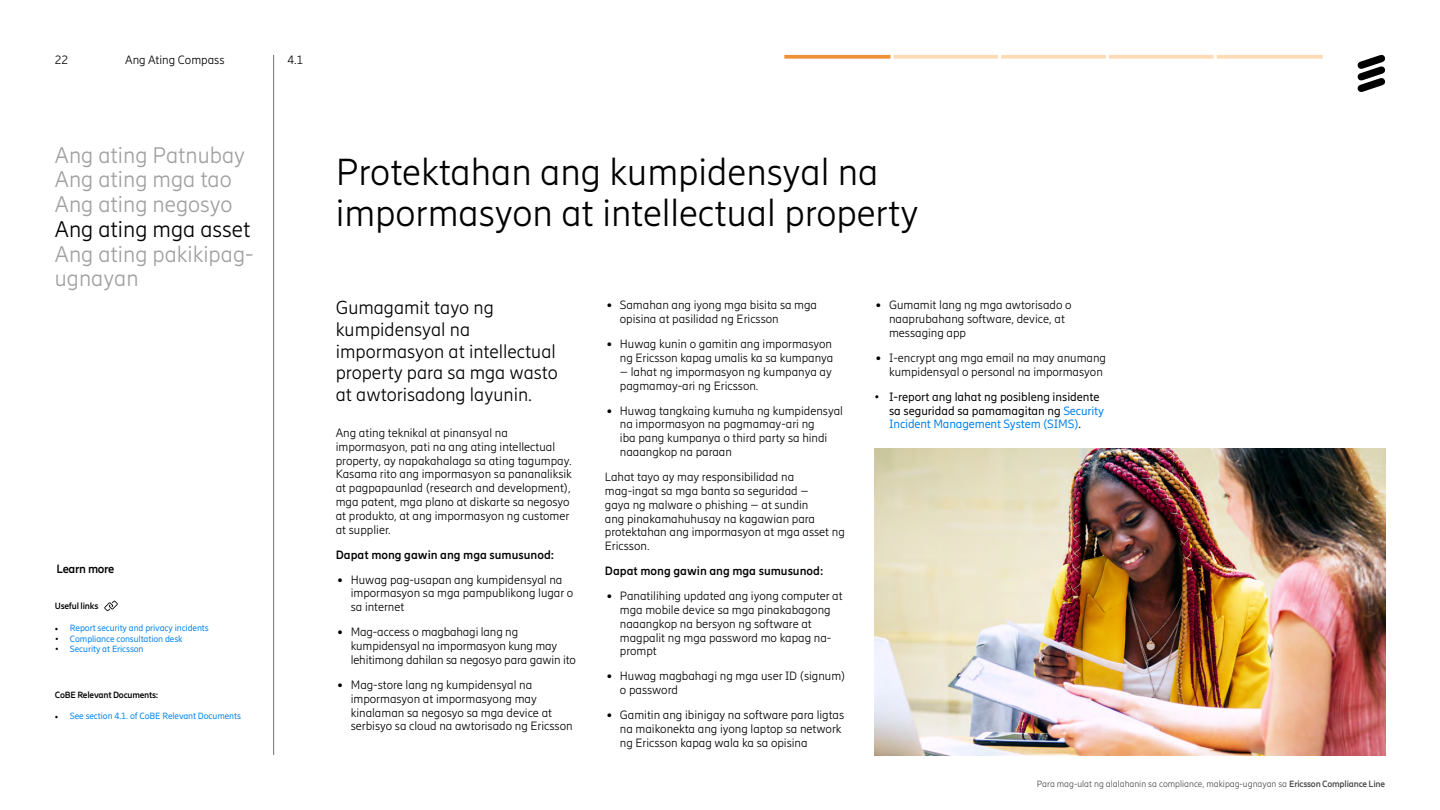
<style>
.page{position:relative;width:1440px;height:810px;background:#fff}
.page>*{position:absolute;margin:0;border:0;box-sizing:border-box;transform-origin:0 0}
.t1{font:300 37.5px/41.2px "Ericsson Hilda";color:#000}
.t2{font:300 22.5px/24.8px "Ericsson Hilda";color:#a0a0a0}
.t3{font:300 22.5px "Ericsson Hilda";color:#000}
.t4{font:300 18.75px/21.6px "Ericsson Hilda";color:#000}
.t5{font:300 12px/13.8px "Ericsson Hilda";color:#000}
.t6{font:12px/13.8px "Ericsson Hilda";color:#000}
.t7{font:700 12px "Ericsson Hilda";color:#000}
.t8{font:700 12px "Ericsson Hilda";letter-spacing:-.025em;color:#000}
.t9{font:9px "Ericsson Hilda";letter-spacing:-.01em;color:#0082f0}
.t10{font:300 9px "Ericsson Hilda";color:#484848}
.t11{font:700 9px "Ericsson Hilda";letter-spacing:-.025em;color:#000}
.s1{font-family:"Minion Pro";color:#000}
.s2{color:#000}
.s3{font-family:"Calibri";font-weight:400}
.s4{color:#0082f0}
.s5{font-weight:700}
</style>
<div class="page">
<svg style="left:1358px;top:55px;width:27px;height:37px"></svg>
<svg style="left:784px;top:55px;width:107px;height:4px"></svg>
<svg style="left:894px;top:55px;width:104px;height:4px"></svg>
<svg style="left:1001px;top:55px;width:105px;height:4px"></svg>
<svg style="left:1109px;top:55px;width:105px;height:4px"></svg>
<svg style="left:1217px;top:55px;width:106px;height:4px"></svg>
<hr style="left:273px;top:55px;width:1px;height:700px;background:#727272">
<img style="left:874px;top:448px;width:511px;height:307px">
<svg style="left:104px;top:601px;width:14px;height:10px"></svg>
<p class="t5" style="left:55px;top:53px;width:15px">22</p>
<p class="t5" style="left:125px;top:53px;width:101px">Ang Ating Compass</p>
<h2 class="t2" style="left:55px;top:143px;width:192px">Ang ating Patnubay<br>Ang ating mga tao<br>Ang ating negosyo</h2>
<h2 class="t3" style="left:55px;top:217px;width:197px">Ang ating mga asset</h2>
<h2 class="t2" style="left:55px;top:242px;width:200px">Ang ating pakikipag&shy;ugnayan</h2>
<p class="t8" style="left:56px;top:562px;width:60px">Learn more</p>
<p class="t11" style="left:55px;top:601px;width:45px">Useful links</p>
<p class="t9" style="left:55px;top:623px;width:155px"><span class="s1">•</span> Report security and privacy incidents</p>
<p class="t9" style="left:55px;top:633px;width:129px"><span class="s2">•</span> Compliance consultation desk</p>
<p class="t9" style="left:55px;top:644px;width:90px"><span class="s2">•</span> Security at Ericsson</p>
<p class="t11" style="left:55px;top:689px;width:105px">CoBE Relevant Documents:</p>
<p class="t9" style="left:55px;top:711px;width:187px"><span class="s1">•</span> See section 4.1. of CoBE Relevant Documents</p>
<p class="t5" style="left:288px;top:53px;width:17px">4.1</p>
<h1 class="t1" style="left:336px;top:151px;width:584px">Protektahan ang kumpidensyal na impormasyon at intellectual property</h1>
<h3 class="t4" style="left:336px;top:297px;width:223px">Gumagamit tayo ng kumpidensyal na impormasyon at intellectual property para sa mga wasto at awtorisadong layunin.</h3>
<p class="t5" style="left:336px;top:426px;width:238px">Ang ating teknikal at pinansyal na impormasyon, pati na ang ating intellectual property, ay napakahalaga sa ating tagumpay.<br>Kasama rito ang impormasyon sa pananaliksik at pagpapaunlad (research and development), mga patent, mga plano at diskarte sa negosyo at produkto, at ang impormasyon ng customer at supplier.</p>
<p class="t7" style="left:336px;top:547px;width:220px">Dapat mong gawin ang mga sumusunod:</p>
<p class="t5" style="left:351px;top:573px;width:224px;text-indent:-14px"><span class="s3">•</span> Huwag pag-usapan ang kumpidensyal na impormasyon sa mga pampublikong lugar o sa internet</p>
<p class="t5" style="left:351px;top:625px;width:227px;text-indent:-14px"><span class="s3">•</span> Mag-access o magbahagi lang ng kumpidensyal na impormasyon kung may lehitimong dahilan sa negosyo para gawin ito</p>
<p class="t5" style="left:351px;top:678px;width:223px;text-indent:-14px"><span class="s3">•</span> Mag-store lang ng kumpidensyal na impormasyon at impormasyong may kinalaman sa negosyo sa mga device at serbisyo sa cloud na awtorisado ng Ericsson</p>
<p class="t5" style="left:620px;top:298px;width:199px;text-indent:-14px"><span class="s3">•</span> Samahan ang iyong mga bisita sa mga opisina at pasilidad ng Ericsson</p>
<p class="t5" style="left:606px;top:337px;width:229px;text-align:right"><span class="s3">•</span> Huwag kunin o gamitin ang impormasyon ng Ericsson kapag umalis ka sa kumpanya</p>
<p class="t5" style="left:620px;top:365px;width:213px">– lahat ng impormasyon ng kumpanya ay pagmamay-ari ng Ericsson.</p>
<p class="t5" style="left:620px;top:404px;width:225px;text-indent:-14px"><span class="s3">•</span> Huwag tangkaing kumuha ng kumpidensyal na impormasyon na pagmamay-ari ng<br>iba pang kumpanya o third party sa hindi naaangkop na paraan</p>
<p class="t5" style="left:605px;top:470px;width:241px">Lahat tayo ay may responsibilidad na mag-ingat sa mga banta sa seguridad –<br>gaya ng malware o phishing – at sundin<br>ang pinakamahuhusay na kagawian para protektahan ang impormasyon at mga asset ng Ericsson.</p>
<p class="t7" style="left:605px;top:564px;width:220px">Dapat mong gawin ang mga sumusunod:</p>
<p class="t5" style="left:620px;top:589px;width:224px;text-indent:-14px"><span class="s3">•</span> Panatilihing updated ang iyong computer at mga mobile device sa mga pinakabagong naaangkop na bersyon ng software at magpalit ng mga password mo kapag na&shy;prompt</p>
<p class="t5" style="left:620px;top:669px;width:227px;text-indent:-14px"><span class="s3">•</span> Huwag magbahagi ng mga user ID (signum) o password</p>
<p class="t5" style="left:620px;top:708px;width:226px;text-indent:-14px"><span class="s3">•</span> Gamitin ang ibinigay na software para ligtas na maikonekta ang iyong laptop sa network ng Ericsson kapag wala ka sa opisina</p>
<p class="t5" style="left:889px;top:298px;width:184px;text-indent:-14px"><span class="s3">•</span> Gumamit lang ng mga awtorisado o naaprubahang software, device, at messaging app</p>
<p class="t5" style="left:876px;top:351px;width:232px;text-align:right"><span class="s3">•</span> I-encrypt ang mga email na may anumang kumpidensyal o personal na impormasyon</p>
<p class="t6" style="left:889px;top:390px;width:217px;text-indent:-15px">• I-report ang lahat ng posibleng insidente sa seguridad sa pamamagitan ng <span class="s4">Security<br>Incident Management System (SIMS)</span>.</p>
<p class="t10" style="left:1037px;top:779px;width:350px">Para mag-ulat ng alalahanin sa compliance, makipag-ugnayan sa <span class="s5">Ericsson Compliance Line</span></p>
</div>
